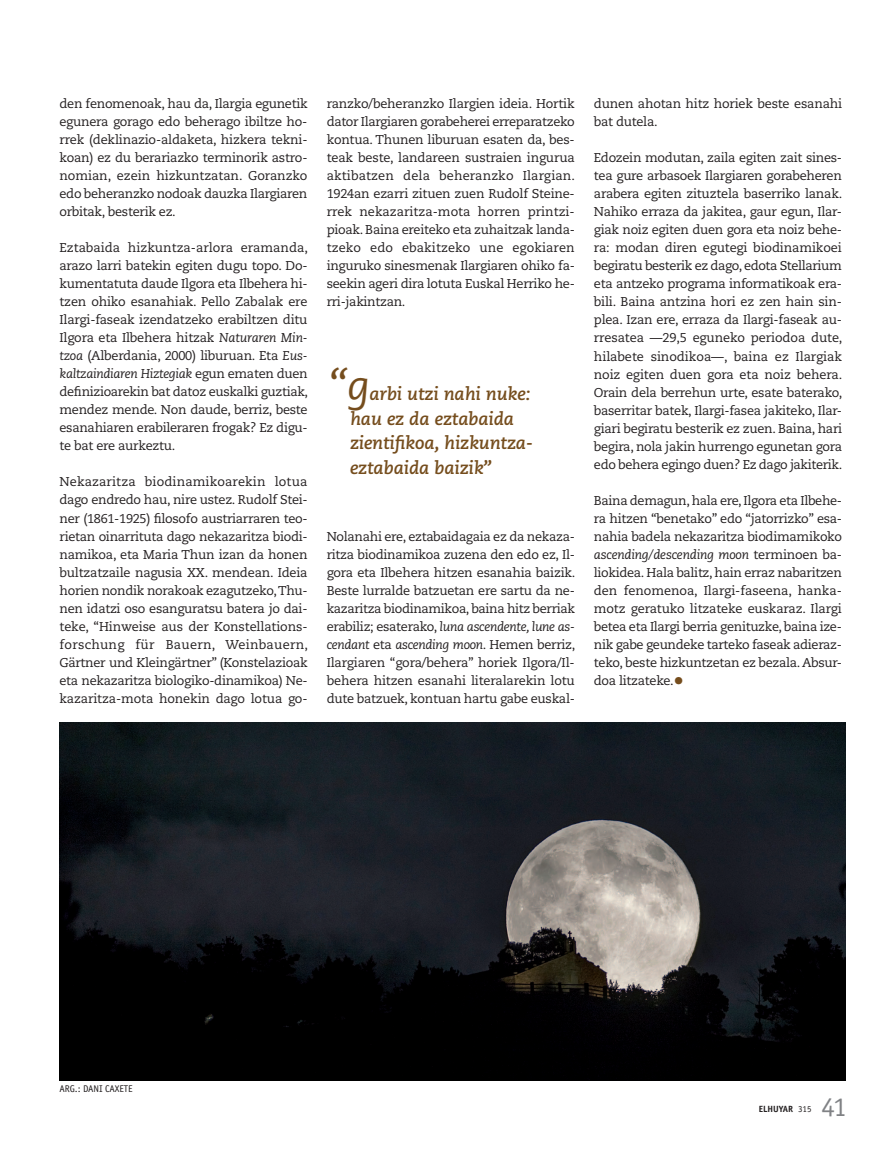
<style>
.page{position:relative;width:893px;height:1149px;background:#fff}
.page>*{position:absolute;margin:0;border:0;box-sizing:border-box;transform-origin:0 0}
.t1{font:italic 42px "Caecilia LT Std";color:#754d1d}
.t2{font:27px "Officina Sans Std";color:#808285}
.t3{font:italic 700 18px/24.8px "Caecilia LT Std";letter-spacing:-.01em;color:#754d1d}
.t4{font:12.75px/18px "Caecilia LT Std";letter-spacing:-.025em;color:#231f20;text-align:justify}
.t5{font:9.75px "Officina Sans Std";letter-spacing:-.01em;color:#231f20}
.t6{font:700 9px "Officina Sans Std";letter-spacing:-.01em;color:#231f20}
.s1{font-style:italic}
.s2{font-size:21px;color:#754d1d}
.s3{font-weight:400}
</style>
<div class="page">
<img style="left:60px;top:722px;width:786px;height:358px">
<p class="t4" style="left:60px;top:95px;width:250px">den fenomenoak, hau da, Ilargia egunetik egunera gorago edo beherago ibiltze ho&shy;rrek (deklinazio-aldaketa, hizkera tekni&shy;koan) ez du berariazko terminorik astro&shy;nomian, ezein hizkuntzatan. Goranzko edo beheranzko nodoak dauzka Ilargiaren orbitak, besterik ez.</p>
<p class="t4" style="left:60px;top:239px;width:250px">Eztabaida hizkuntza-arlora eramanda, arazo larri batekin egiten dugu topo. Do&shy;kumentatuta daude Ilgora eta Ilbehera hi&shy;tzen ohiko esanahiak. Pello Zabalak ere Ilargi-faseak izendatzeko erabiltzen ditu Ilgora eta Ilbehera hitzak <span class="s1">Naturaren Min&shy;tzoa</span> (Alberdania, 2000) liburuan. Eta <span class="s1">Eus&shy;kaltzaindiaren Hiztegiak</span> egun ematen duen definizioarekin bat datoz euskalki guztiak, mendez mende. Non daude, berriz, beste esanahiaren erabileraren frogak? Ez digu&shy;te bat ere aurkeztu.</p>
<p class="t4" style="left:60px;top:473px;width:250px">Nekazaritza biodinamikoarekin lotua dago endredo hau, nire ustez. Rudolf Stei&shy;ner (1861-1925) filosofo austriarraren teo&shy;rietan oinarrituta dago nekazaritza biodi&shy;namikoa, eta Maria Thun izan da honen bultzatzaile nagusia XX. mendean. Ideia horien nondik norakoak ezagutzeko, Thu&shy;nen idatzi oso esanguratsu batera jo dai&shy;teke, “Hinweise aus der Konstellations&shy;forschung für Bauern, Weinbauern, Gärtner und Kleingärtner” (Konstelazioak eta nekazaritza biologiko-dinamikoa) Ne&shy;kazaritza-mota honekin dago lotua go-</p>
<p class="t4" style="left:327px;top:95px;width:250px">ranzko/beheranzko Ilargien ideia. Hortik dator Ilargiaren gorabeherei erreparatzeko kontua. Thunen liburuan esaten da, bes&shy;teak beste, landareen sustraien ingurua aktibatzen dela beheranzko Ilargian.<br>1924an ezarri zituen zuen Rudolf Steine&shy;rrek nekazaritza-mota horren printzi&shy;pioak. Baina ereiteko eta zuhaitzak landa&shy;tzeko edo ebakitzeko une egokiaren inguruko sinesmenak Ilargiaren ohiko fa&shy;seekin ageri dira lotuta Euskal Herriko he&shy;rri-jakintzan.</p>
<h1 class="t1" style="left:329px;top:361px;width:42px">“g</h1>
<h3 class="t3" style="left:350px;top:381px;width:184px;text-indent:19px">arbi utzi nahi nuke: hau ez da eztabaida zientifikoa, hizkuntza&shy;eztabaida baizik”</h3>
<p class="t4" style="left:327px;top:527px;width:250px">Nolanahi ere, eztabaidagaia ez da nekaza&shy;ritza biodinamikoa zuzena den edo ez, Il&shy;gora eta Ilbehera hitzen esanahia baizik.<br>Beste lurralde batzuetan ere sartu da ne&shy;kazaritza biodinamikoa, baina hitz berriak erabiliz; esaterako, <span class="s1">luna ascendente, lune as&shy;cendant</span> eta <span class="s1">ascending moon</span>. Hemen berriz, Ilargiaren “gora/behera” horiek Ilgora/Il&shy;behera hitzen esanahi literalarekin lotu dute batzuek, kontuan hartu gabe euskal-</p>
<p class="t4" style="left:594px;top:95px;width:250px">dunen ahotan hitz horiek beste esanahi bat dutela.</p>
<p class="t4" style="left:594px;top:149px;width:250px">Edozein modutan, zaila egiten zait sines&shy;tea gure arbasoek Ilargiaren gorabeheren arabera egiten zituztela baserriko lanak.<br>Nahiko erraza da jakitea, gaur egun, Ilar&shy;giak noiz egiten duen gora eta noiz behe&shy;ra: modan diren egutegi biodinamikoei begiratu besterik ez dago, edota Stellarium eta antzeko programa informatikoak era&shy;bili. Baina antzina hori ez zen hain sin&shy;plea. Izan ere, erraza da Ilargi-faseak au&shy;rresatea —29,5 eguneko periodoa dute, hilabete sinodikoa—, baina ez Ilargiak noiz egiten duen gora eta noiz behera.<br>Orain dela berrehun urte, esate baterako, baserritar batek, Ilargi-fasea jakiteko, Ilar&shy;giari begiratu besterik ez zuen. Baina, hari begira, nola jakin hurrengo egunetan gora edo behera egingo duen? Ez dago jakiterik.</p>
<p class="t4" style="left:594px;top:491px;width:250px">Baina demagun, hala ere, Ilgora eta Ilbehe&shy;ra hitzen “benetako” edo “jatorrizko” esa&shy;nahia badela nekazaritza biodimamikoko <span class="s1">ascending/descending moon</span> terminoen ba&shy;liokidea. Hala balitz, hain erraz nabaritzen den fenomenoa, Ilargi-faseena, hanka&shy;motz geratuko litzateke euskaraz. Ilargi betea eta Ilargi berria genituzke, baina ize&shy;nik gabe geundeke tarteko faseak adieraz&shy;teko, beste hizkuntzetan ez bezala. Absur&shy;doa litzateke.<span class="s2">•</span></p>
<p class="t5" style="left:60px;top:1082px;width:75px">ARG.: DANI CAXETE</p>
<p class="t6" style="left:759px;top:1102px;width:54px">ELHUYAR <span class="s3">315</span></p>
<h2 class="t2" style="left:821px;top:1090px;width:27px">41</h2>
</div>
